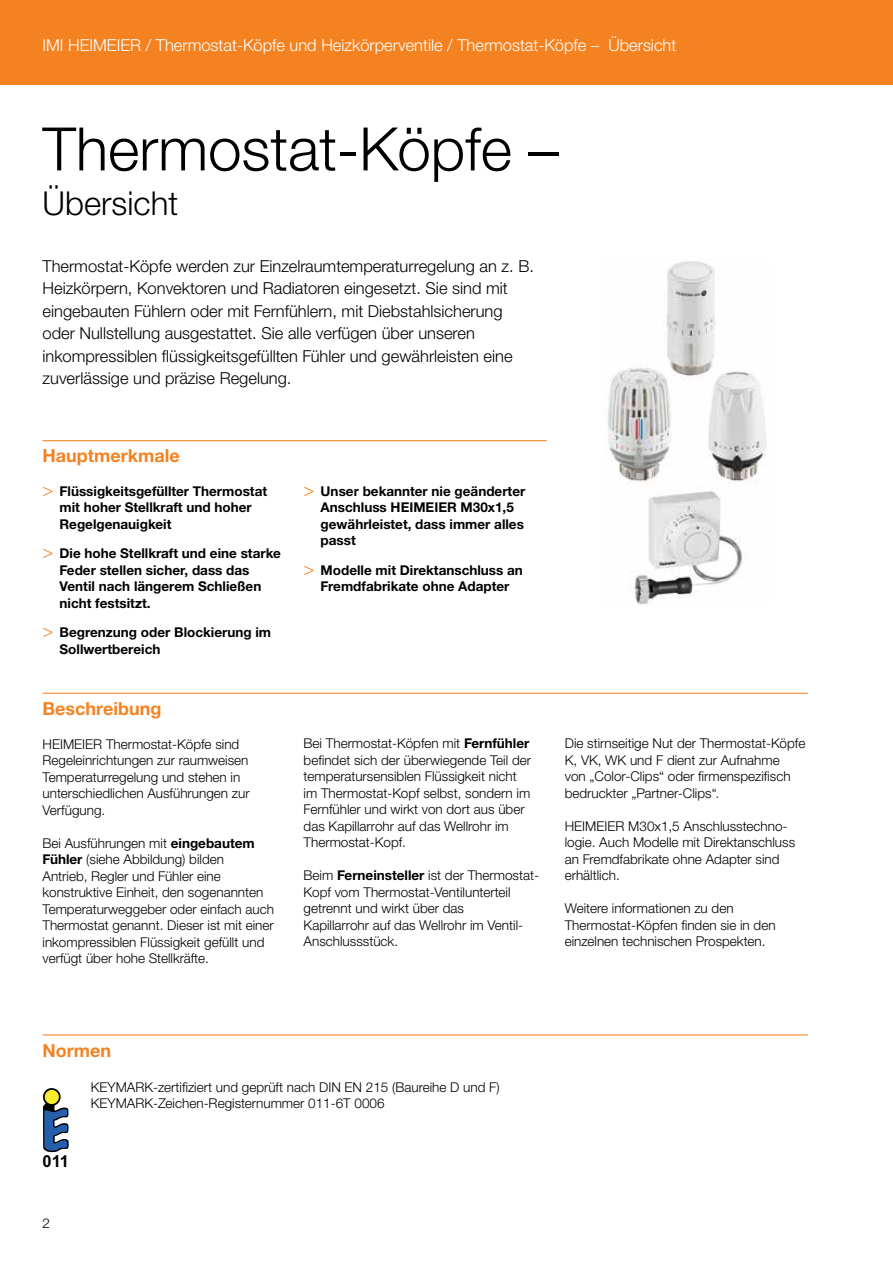
<style>
.page{position:relative;width:893px;height:1263px;background:#fff}
.page>*{position:absolute;margin:0;border:0;box-sizing:border-box;transform-origin:0 0}
.t1{font:300 60px "Helvetica Neue LTW1 G";color:#000}
.t2{font:300 33px "Helvetica Neue LTW1 G";color:#000}
.t3{font:700 18px "Helvetica Neue LTW1 G";color:#f58220}
.t4{font:300 16.5px/22.5px "Helvetica Neue LTW1 G";color:#000}
.t5{font:300 16.5px "Helvetica Neue LTW1 G";color:#fff}
.t6{font:700 16.5px "Arial";color:#000}
.t7{font:300 13.5px/16.5px "Helvetica Neue LTW1 G";color:#000}
.t8{font:700 13.5px/16.5px "Helvetica Neue LTW1 G";color:#000}
.s1{font-family:"Helvetica Neue LT Std";font-weight:300;font-size:18px;color:#f58220}
.s2{font-weight:700}
</style>
<div class="page">
<div style="left:0;top:0;width:893px;height:85px;background:#f58220"></div>
<hr style="left:43px;top:440px;width:504px;height:1px;background:#f58220">
<hr style="left:43px;top:693px;width:765px;height:1px;background:#f58220">
<hr style="left:43px;top:1034px;width:765px;height:1px;background:#f58220">
<img style="left:608px;top:261px;width:159px;height:344px">
<svg style="left:43px;top:1088px;width:26px;height:64px"></svg>
<div style="left:45px;top:1090px;width:14px;height:14px;background:#f6ec2e;border-radius:50%"></div>
<p class="t5" style="left:43px;top:35px;width:635px">IMI HEIMEIER / Thermostat-Köpfe und Heizkörperventile / Thermostat-Köpfe – Übersicht</p>
<h1 class="t1" style="left:43px;top:112px;width:517px">Thermostat-Köpfe –</h1>
<h2 class="t2" style="left:43px;top:183px;width:137px">Übersicht</h2>
<p class="t4" style="left:43px;top:255px;width:493px">Thermostat-Köpfe werden zur Einzelraumtemperaturregelung an z. B.<br>Heizkörpern, Konvektoren und Radiatoren eingesetzt. Sie sind mit eingebauten Fühlern oder mit Fernfühlern, mit Diebstahlsicherung oder Nullstellung ausgestattet. Sie alle verfügen über unseren inkompressiblen flüssigkeitsgefüllten Fühler und gewährleisten eine zuverlässige und präzise Regelung.</p>
<h3 class="t3" style="left:43px;top:445px;width:139px">Hauptmerkmale</h3>
<p class="t8" style="left:60px;top:483px;width:209px;text-indent:-17px"><span class="s1">&gt;</span> Flüssigkeitsgefüllter Thermostat mit hoher Stellkraft und hoher<br>Regelgenauigkeit</p>
<p class="t8" style="left:60px;top:545px;width:223px;text-indent:-17px"><span class="s1">&gt;</span> Die hohe Stellkraft und eine starke<br>Feder stellen sicher, dass das<br>Ventil nach längerem Schließen nicht festsitzt.</p>
<p class="t8" style="left:60px;top:624px;width:213px;text-indent:-17px"><span class="s1">&gt;</span> Begrenzung oder Blockierung im<br>Sollwertbereich</p>
<h3 class="t3" style="left:43px;top:697px;width:120px">Beschreibung</h3>
<p class="t7" style="left:43px;top:735px;width:209px">HEIMEIER Thermostat-Köpfe sind<br>Regeleinrichtungen zur raumweisen<br>Temperaturregelung und stehen in unterschiedlichen Ausführungen zur<br>Verfügung.</p>
<p class="t7" style="left:43px;top:834px;width:233px">Bei Ausführungen mit <span class="s2">eingebautem Fühler</span> (siehe Abbildung) bilden<br>Antrieb, Regler und Fühler eine konstruktive Einheit, den sogenannten Temperaturweggeber oder einfach auch Thermostat genannt. Dieser ist mit einer inkompressiblen Flüssigkeit gefüllt und verfügt über hohe Stellkräfte.</p>
<p class="t8" style="left:321px;top:483px;width:206px;text-indent:-17px"><span class="s1">&gt;</span> Unser bekannter nie geänderter<br>Anschluss HEIMEIER M30x1,5 gewährleistet, dass immer alles passt</p>
<p class="t8" style="left:304px;top:562px;width:221px;text-align:center"><span class="s1">&gt;</span> Modelle mit Direktanschluss an<br>Fremdfabrikate ohne Adapter</p>
<p class="t7" style="left:304px;top:735px;width:229px">Bei Thermostat-Köpfen mit <span class="s2">Fernfühler </span>befindet sich der überwiegende Teil der temperatursensiblen Flüssigkeit nicht im Thermostat-Kopf selbst, sondern im Fernfühler und wirkt von dort aus über das Kapillarrohr auf das Wellrohr im Thermostat-Kopf.</p>
<p class="t7" style="left:304px;top:867px;width:237px">Beim <span class="s2">Ferneinsteller</span> ist der Thermostat-Kopf vom Thermostat-Ventilunterteil getrennt und wirkt über das<br>Kapillarrohr auf das Wellrohr im Ventil-Anschlussstück.</p>
<p class="t7" style="left:565px;top:735px;width:242px">Die stirnseitige Nut der Thermostat-Köpfe K, VK, WK und F dient zur Aufnahme<br>von „Color-Clips“ oder firmenspezifisch bedruckter „Partner-Clips“.</p>
<p class="t7" style="left:565px;top:818px;width:232px">HEIMEIER M30x1,5 Anschlusstechno&shy;logie. Auch Modelle mit Direktanschluss an Fremdfabrikate ohne Adapter sind erhältlich.</p>
<p class="t7" style="left:565px;top:900px;width:212px">Weitere informationen zu den<br>Thermostat-Köpfen finden sie in den einzelnen technischen Prospekten.</p>
<h3 class="t3" style="left:43px;top:1039px;width:70px">Normen</h3>
<p class="t7" style="left:91px;top:1079px;width:411px">KEYMARK-zertifiziert und geprüft nach DIN EN 215 (Baureihe D und F)<br>KEYMARK-Zeichen-Registernummer 011-6T 0006</p>
<p class="t6" style="left:43px;top:1150px;width:28px">011</p>
<p class="t7" style="left:43px;top:1215px;width:9px">2</p>
</div>
